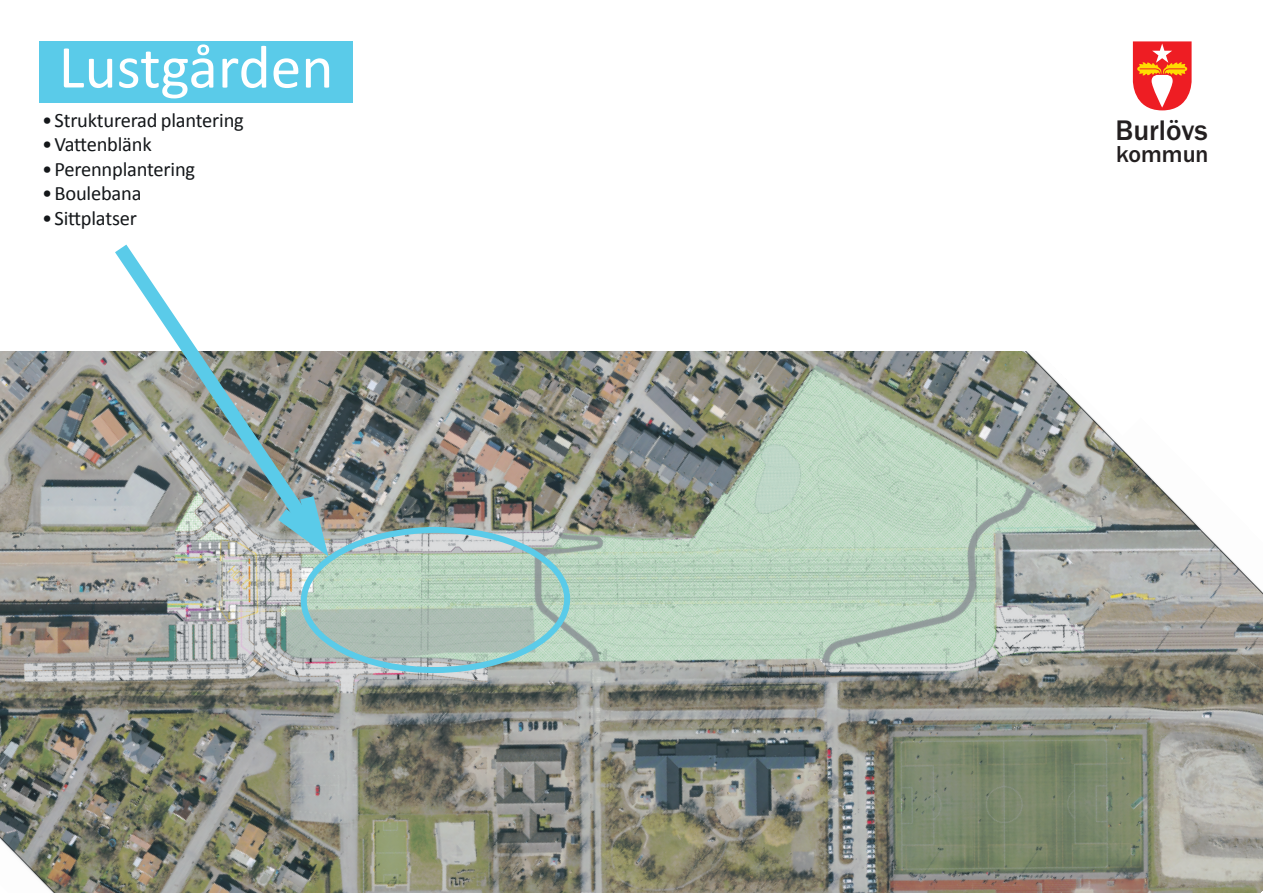
<style>
.page{position:relative;width:1263px;height:893px;background:#fff}
.page>*{position:absolute;margin:0;border:0;box-sizing:border-box;transform-origin:0 0}
.t1{font:61.5px "Calibri";color:#fff}
.t2{font:500 29.25px "Franklin Gothic";color:#231f20}
.t3{font:500 23.85px "Franklin Gothic";color:#231f20}
.t4{font:20.4px "Calibri";letter-spacing:-.01em;color:#14171a}
</style>
<div class="page">
<img style="left:0;top:351px;width:1263px;height:542px">
<svg style="left:1033px;top:351px;width:118px;height:85px"></svg>
<div style="left:39px;top:41px;width:314px;height:62px;background:#5acbe9"></div>
<svg style="left:102px;top:244px;width:234px;height:315px"></svg>
<img style="left:263px;top:481px;width:310px;height:195px">
<svg style="left:1133px;top:41px;width:59px;height:69px"></svg>
<h1 class="t1" style="left:59px;top:28px;width:276px">Lustgården</h1>
<p class="t4" style="left:42px;top:107px;width:203px">•Strukturerad plantering</p>
<p class="t4" style="left:42px;top:132px;width:111px">•Vattenblänk</p>
<p class="t4" style="left:42px;top:156px;width:154px">•Perennplantering</p>
<p class="t4" style="left:42px;top:181px;width:101px">•Boulebana</p>
<p class="t4" style="left:42px;top:205px;width:96px">•Sittplatser</p>
<h2 class="t2" style="left:1115px;top:112px;width:94px">Burlövs</h2>
<p class="t3" style="left:1116px;top:139px;width:94px">kommun</p>
</div>
